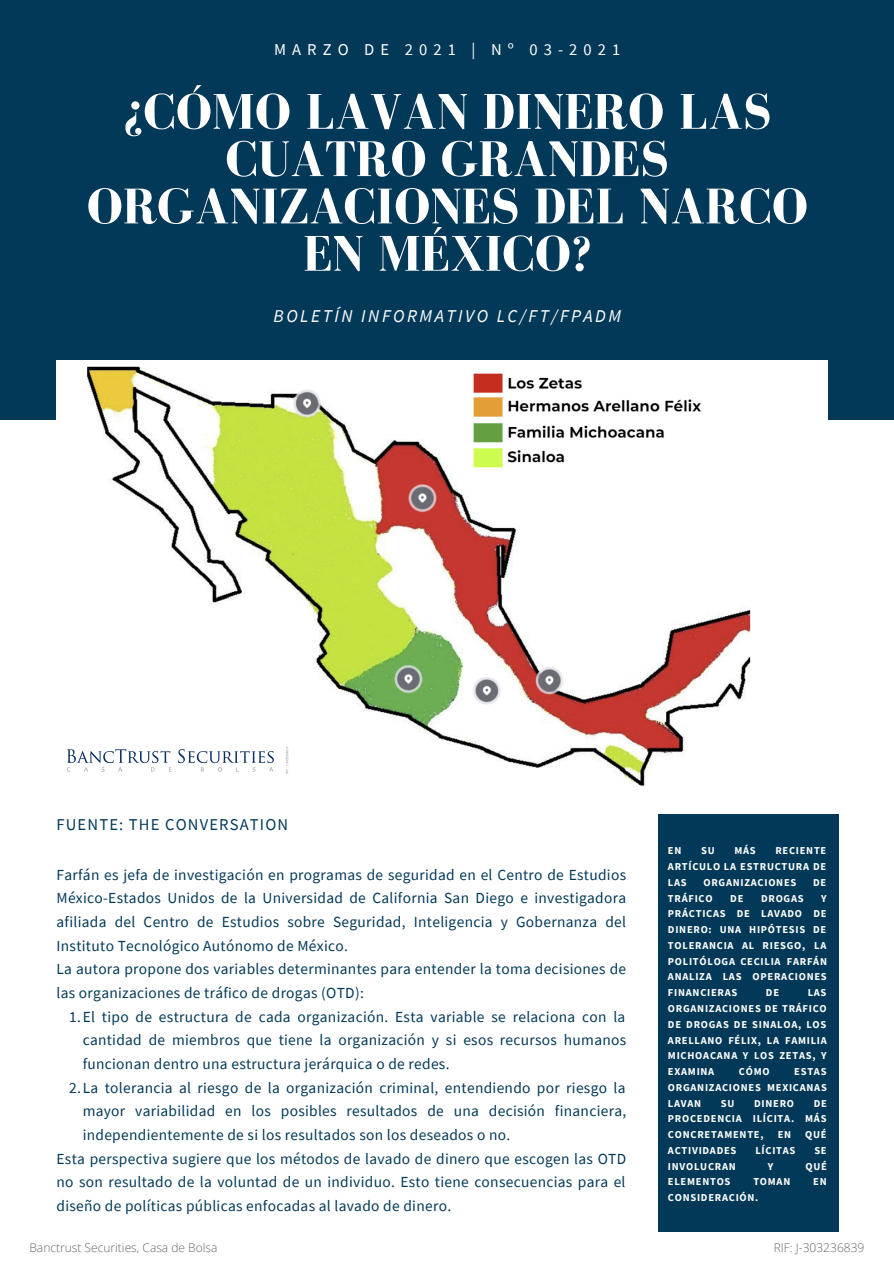
<style>
.page{position:relative;width:894px;height:1264px;background:#fff}
.page>*{position:absolute;margin:0;border:0;box-sizing:border-box;transform-origin:0 0}
.t1{font:700 51.45px/47.2px "Bodoni FLF";color:#fff;text-align:center}
.t2{font:italic 18px "Source Sans Pro";letter-spacing:.14em;color:#fff}
.t3{font:16.5px "Source Sans Pro";letter-spacing:.07em;color:#033958}
.t4{font:16.5px "Source Sans Pro";letter-spacing:.37em;color:#fff}
.t5{font:15.45px/23.7px "Source Sans Pro";letter-spacing:.02em;color:#033958;text-align:justify}
.t6{font:300 12px "Open Sans";color:#666}
.t7{font:700 10.5px/15.8px "Source Sans Pro";letter-spacing:.07em;color:#fff;text-align:justify}
</style>
<div class="page">
<div style="left:0;top:0;width:893px;height:420px;background:#033958"></div>
<div style="left:657px;top:814px;width:181px;height:418px;background:#033958"></div>
<img style="left:57px;top:360px;width:770px;height:426px">
<div style="left:52px;top:731px;width:245px;height:56px;background:#fff"></div>
<img style="left:67px;top:737px;width:231px;height:44px">
<p class="t4" style="left:274px;top:39px;width:348px">MARZO DE 2021 | Nº 03-2021</p>
<p class="t1" style="left:86px;top:88px;width:722px">¿CÓMO LAVAN DINERO LAS<br>CUATRO GRANDES<br>ORGANIZACIONES DEL NARCO<br>EN MÉXICO?</p>
<p class="t2" style="left:273px;top:304px;width:349px">BOLETÍN INFORMATIVO LC/FT/FPADM</p>
<p class="t3" style="left:56px;top:813px;width:233px">FUENTE: THE CONVERSATION</p>
<p class="t5" style="left:56px;top:862px;width:571px">Farfán es jefa de investigación en programas de seguridad en el Centro de Estudios México-Estados Unidos de la Universidad de California San Diego e investigadora afiliada del Centro de Estudios sobre Seguridad, Inteligencia y Gobernanza del Instituto Tecnológico Autónomo de México.</p>
<p class="t5" style="left:56px;top:957px;width:571px">La autora propone dos variables determinantes para entender la toma decisiones de las organizaciones de tráfico de drogas (OTD):</p>
<p class="t5" style="left:83px;top:1004px;width:545px;text-indent:-14px">1.El tipo de estructura de cada organización. Esta variable se relaciona con la cantidad de miembros que tiene la organización y si esos recursos humanos funcionan dentro una estructura jerárquica o de redes.</p>
<p class="t5" style="left:83px;top:1075px;width:545px;text-indent:-14px">2.La tolerancia al riesgo de la organización criminal, entendiendo por riesgo la mayor variabilidad en los posibles resultados de una decisión financiera, independientemente de si los resultados son los deseados o no.</p>
<p class="t5" style="left:56px;top:1146px;width:571px">Esta perspectiva sugiere que los métodos de lavado de dinero que escogen las OTD no son resultado de la voluntad de un individuo. Esto tiene consecuencias para el diseño de políticas públicas enfocadas al lavado de dinero.</p>
<p class="t7" style="left:667px;top:842px;width:15px">EN</p>
<p class="t7" style="left:701px;top:842px;width:15px">SU</p>
<p class="t7" style="left:734px;top:842px;width:23px">MÁS</p>
<p class="t7" style="left:667px;top:842px;width:160px;text-indent:107px">RECIENTE ARTÍCULO LA ESTRUCTURA DE LAS</p>
<p class="t7" style="left:703px;top:874px;width:94px">ORGANIZACIONES</p>
<p class="t7" style="left:812px;top:874px;width:15px">DE</p>
<p class="t7" style="left:667px;top:890px;width:46px">TRÁFICO</p>
<p class="t7" style="left:730px;top:890px;width:15px">DE</p>
<p class="t7" style="left:760px;top:890px;width:44px">DROGAS</p>
<p class="t7" style="left:667px;top:890px;width:160px;text-indent:153px">Y PRÁCTICAS DE LAVADO DE DINERO: UNA HIPÓTESIS DE TOLERANCIA AL RIESGO, LA POLITÓLOGA CECILIA FARFÁN ANALIZA LAS OPERACIONES FINANCIERAS</p>
<p class="t7" style="left:667px;top:984px;width:160px;text-indent:140px">LAS ORGANIZACIONES DE TRÁFICO DE DROGAS DE SINALOA, LOS ARELLANO FÉLIX, LA FAMILIA MICHOACANA Y LOS ZETAS, Y EXAMINA</p>
<p class="t7" style="left:765px;top:984px;width:15px">DE</p>
<p class="t7" style="left:738px;top:1063px;width:32px">CÓMO</p>
<p class="t7" style="left:667px;top:1063px;width:160px;text-indent:126px">ESTAS ORGANIZACIONES MEXICANAS LAVAN</p>
<p class="t7" style="left:720px;top:1094px;width:15px">SU</p>
<p class="t7" style="left:754px;top:1094px;width:41px">DINERO</p>
<p class="t7" style="left:667px;top:1094px;width:160px;text-indent:146px">DE PROCEDENCIA ILÍCITA. MÁS CONCRETAMENTE,</p>
<p class="t7" style="left:777px;top:1126px;width:15px">EN</p>
<p class="t7" style="left:805px;top:1126px;width:23px">QUÉ</p>
<p class="t7" style="left:667px;top:1142px;width:70px">ACTIVIDADES</p>
<p class="t7" style="left:755px;top:1142px;width:42px">LÍCITAS</p>
<p class="t7" style="left:814px;top:1142px;width:14px">SE</p>
<p class="t7" style="left:667px;top:1157px;width:69px">INVOLUCRAN</p>
<p class="t7" style="left:767px;top:1157px;width:7px">Y</p>
<p class="t7" style="left:805px;top:1157px;width:23px">QUÉ</p>
<p class="t7" style="left:667px;top:1173px;width:64px">ELEMENTOS</p>
<p class="t7" style="left:753px;top:1173px;width:38px">TOMAN</p>
<p class="t7" style="left:813px;top:1173px;width:15px">EN</p>
<p class="t7" style="left:667px;top:1189px;width:92px">CONSIDERACIÓN.</p>
<p class="t6" style="left:29px;top:1238px;width:189px">Banctrust Securities, Casa de Bolsa</p>
<p class="t6" style="left:773px;top:1238px;width:92px">RIF: J-303236839</p>
</div>
